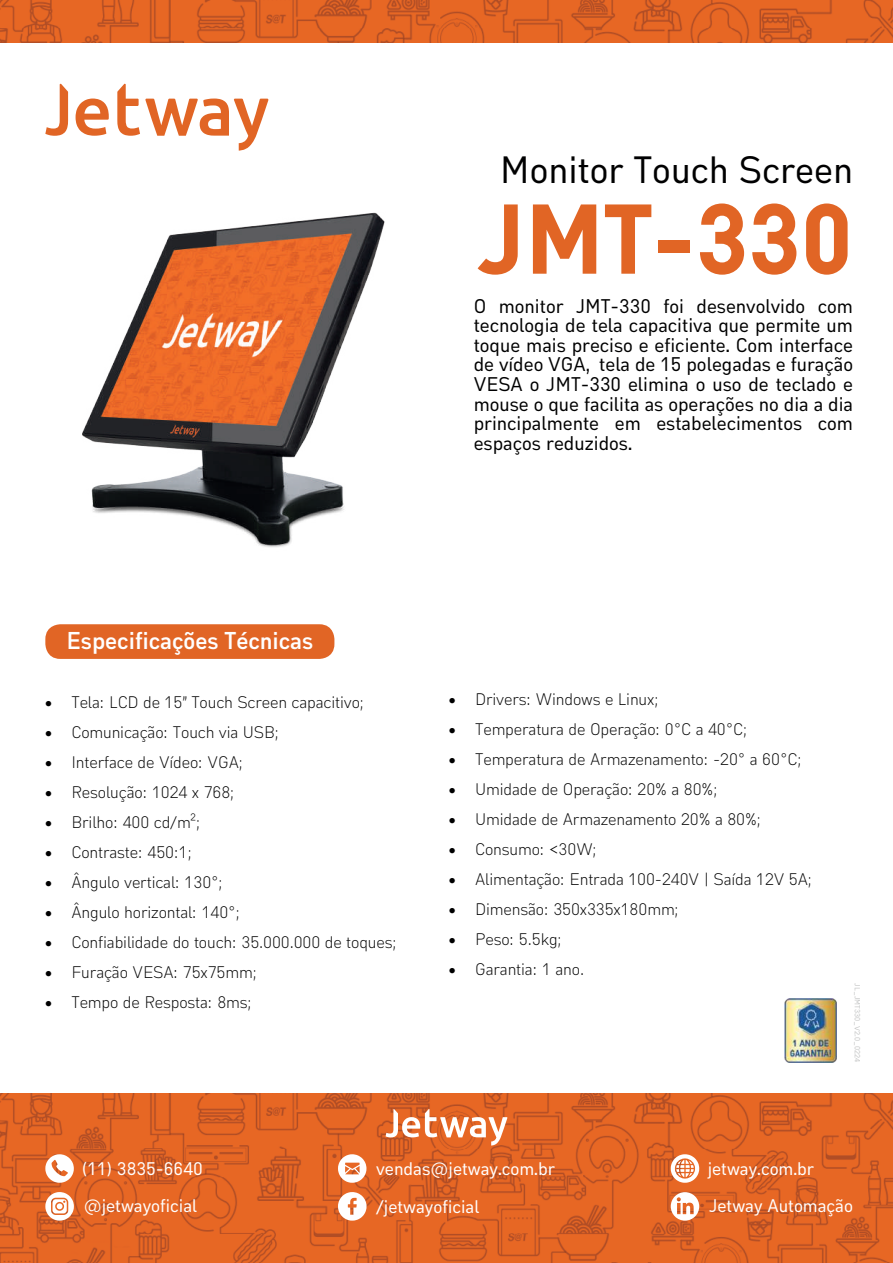
<style>
.page{position:relative;width:893px;height:1263px;background:#fff}
.page>*{position:absolute;margin:0;border:0;box-sizing:border-box;transform-origin:0 0}
.t1{font:97.5px "Type 36 Black";color:#e16525}
.t2{font:37.5px "Type 36 Medium";color:#000001}
.t3{font:24px "Type 36 Bold";color:#fff}
.t4{font:19.5px/19.5px "Type 36 Medium";color:#000001;text-align:justify}
.t5{font:18px "Type 36 Medium";color:#fff}
.t6{font:16.5px "Type 36 Light";letter-spacing:-.01em;color:#000001}
.t7{font:7.5px "Type 36 Medium";color:#c2c3c3}
</style>
<div class="page">
<img style="left:0;top:1093px;width:893px;height:170px">
<img style="left:0;top:0;width:893px;height:42px">
<div style="left:45px;top:624px;width:289px;height:35px;background:#e16525;border-radius:15px"></div>
<img style="left:784px;top:998px;width:52px;height:64px">
<svg style="left:45px;top:1192px;width:29px;height:28px"></svg>
<svg style="left:45px;top:1154px;width:29px;height:29px"></svg>
<svg style="left:671px;top:1154px;width:28px;height:29px"></svg>
<svg style="left:338px;top:1154px;width:28px;height:29px"></svg>
<svg style="left:338px;top:1192px;width:29px;height:28px"></svg>
<svg style="left:671px;top:1192px;width:28px;height:28px"></svg>
<svg style="left:59px;top:83px;width:9px;height:19px"></svg>
<svg style="left:82px;top:99px;width:22px;height:3px"></svg>
<svg style="left:117px;top:83px;width:152px;height:19px"></svg>
<svg style="left:386px;top:1109px;width:121px;height:37px"></svg>
<img style="left:45px;top:102px;width:340px;height:445px">
<h2 class="t2" style="left:500px;top:139px;width:355px">Monitor Touch Screen</h2>
<h1 class="t1" style="left:479px;top:160px;width:375px">JMT-330</h1>
<p class="t4" style="left:474px;top:294px;width:381px">O monitor JMT-330 foi desenvolvido com tecnologia de tela capacitiva que permite um toque mais preciso e eficiente. Com interface de vídeo VGA, tela de 15 polegadas e furação VESA o JMT-330 elimina o uso de teclado e mouse o que facilita as operações no dia a dia principalmente em estabelecimentos com espaços reduzidos.</p>
<h3 class="t3" style="left:66px;top:621px;width:248px">Especificações Técnicas</h3>
<p class="t6" style="left:44px;top:688px;width:320px">• Tela: LCD de 15” Touch Screen capacitivo;</p>
<p class="t6" style="left:44px;top:718px;width:235px">• Comunicação: Touch via USB;</p>
<p class="t6" style="left:44px;top:748px;width:199px">• Interface de Vídeo: VGA;</p>
<p class="t6" style="left:44px;top:778px;width:190px">• Resolução: 1024 x 768;</p>
<p class="t6" style="left:44px;top:808px;width:156px">• Brilho: 400 cd/m²;</p>
<p class="t6" style="left:44px;top:838px;width:147px">• Contraste: 450:1;</p>
<p class="t6" style="left:44px;top:868px;width:178px">• Ângulo vertical: 130°;</p>
<p class="t6" style="left:44px;top:898px;width:195px">• Ângulo horizontal: 140°;</p>
<p class="t6" style="left:44px;top:928px;width:352px">• Confiabilidade do touch: 35.000.000 de toques;</p>
<p class="t6" style="left:44px;top:958px;width:212px">• Furação VESA: 75x75mm;</p>
<p class="t6" style="left:44px;top:988px;width:207px">• Tempo de Resposta: 8ms;</p>
<p class="t6" style="left:448px;top:686px;width:210px">• Drivers: Windows e Linux;</p>
<p class="t6" style="left:448px;top:716px;width:299px">• Temperatura de Operação: 0°C a 40°C;</p>
<p class="t6" style="left:448px;top:746px;width:353px">• Temperatura de Armazenamento: -20° a 60°C;</p>
<p class="t6" style="left:448px;top:776px;width:269px">• Umidade de Operação: 20% a 80%;</p>
<p class="t6" style="left:448px;top:806px;width:313px">• Umidade de Armazenamento 20% a 80%;</p>
<p class="t6" style="left:448px;top:836px;width:149px">• Consumo: &lt;30W;</p>
<p class="t6" style="left:448px;top:866px;width:364px">• Alimentação: Entrada 100-240V | Saída 12V 5A;</p>
<p class="t6" style="left:448px;top:896px;width:231px">• Dimensão: 350x335x180mm;</p>
<p class="t6" style="left:448px;top:926px;width:114px">• Peso: 5.5kg;</p>
<p class="t6" style="left:448px;top:956px;width:137px">• Garantia: 1 ano.</p>
<p class="t7" style="left:864px;top:983px;width:80px;rotate:90deg">JL_JMT330_V2.0_0224</p>
<p class="t5" style="left:82px;top:1154px;width:122px">(11) 3835-6640</p>
<p class="t5" style="left:376px;top:1154px;width:180px">vendas@jetway.com.br</p>
<p class="t5" style="left:708px;top:1153px;width:108px">jetway.com.br</p>
<p class="t5" style="left:376px;top:1192px;width:104px">/jetwayoficial</p>
<p class="t5" style="left:709px;top:1191px;width:145px">Jetway Automação</p>
<p class="t5" style="left:84px;top:1190px;width:115px">@jetwayoficial</p>
</div>
